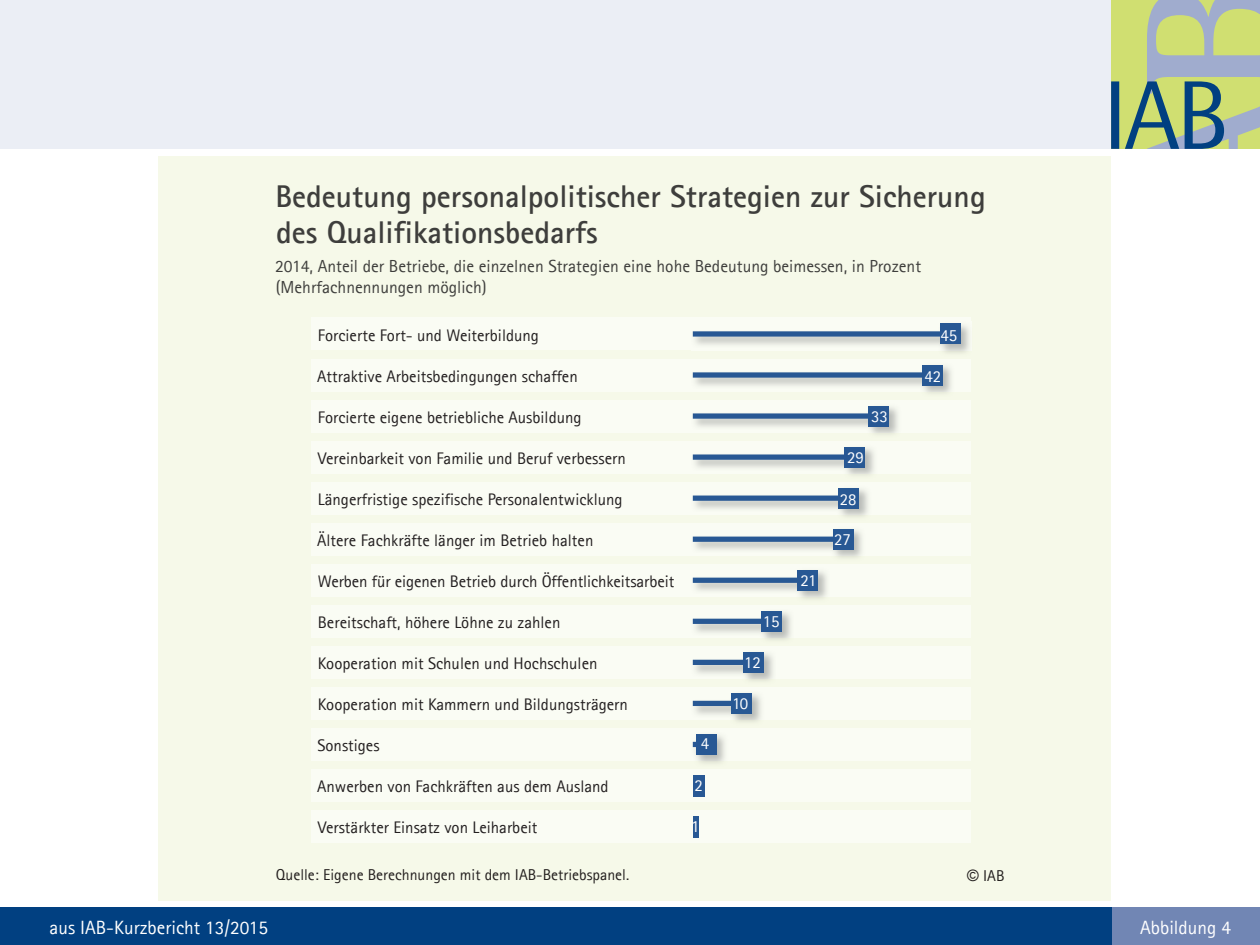
<style>
.page{position:relative;width:1260px;height:945px;background:#fff}
.page>*{position:absolute;margin:0;border:0;box-sizing:border-box;transform-origin:0 0}
.t1{font:700 31.5px/36.8px "Agfa Rotis Sans Serif";color:#3e3e3c}
.t2{font:19.25px "Agfa Rotis Sans Serif";color:#fff}
.t3{font:17.5px/21px "Agfa Rotis Sans Serif";color:#3e3e3c}
.t4{font:16.8px "Agfa Rotis Sans Serif";color:#231f20}
.t5{font:16.8px "Agfa Rotis Sans Serif";color:#fff}
.t6{font:15.75px "Agfa Rotis Sans Serif";color:#221e1d}
.s1{font-family:"Arial"}
</style>
<div class="page">
<div style="left:0;top:0;width:1111px;height:149px;background:#ebeef5"></div>
<svg style="left:1111px;top:0;width:149px;height:149px;background:#a6bb8d"></svg>
<div style="left:1111px;top:908px;width:149px;height:37px;background:#7186b4"></div>
<div style="left:0;top:908px;width:1111px;height:37px;background:#014081"></div>
<div style="left:159px;top:156px;width:952px;height:744px;background:#f6f9e9"></div>
<div style="left:311px;top:318px;width:660px;height:32px;background:#fafcf4"></div>
<img style="left:691px;top:322px;width:281px;height:31px">
<img style="left:691px;top:322px;width:280px;height:28px">
<div style="left:693px;top:331px;width:257px;height:6px;background:#285894"></div>
<div style="left:940px;top:323px;width:21px;height:21px;background:#285894"></div>
<div style="left:311px;top:359px;width:660px;height:32px;background:#fafcf4"></div>
<img style="left:691px;top:366px;width:260px;height:28px">
<div style="left:693px;top:372px;width:239px;height:6px;background:#285894"></div>
<div style="left:922px;top:365px;width:21px;height:21px;background:#285894"></div>
<div style="left:311px;top:564px;width:660px;height:33px;background:#fafcf4"></div>
<div style="left:693px;top:578px;width:114px;height:5px;background:#285894"></div>
<div style="left:797px;top:570px;width:21px;height:21px;background:#285894"></div>
<div style="left:311px;top:400px;width:660px;height:32px;background:#fafcf4"></div>
<img style="left:691px;top:407px;width:207px;height:28px">
<div style="left:693px;top:413px;width:186px;height:6px;background:#285894"></div>
<div style="left:868px;top:406px;width:21px;height:21px;background:#285894"></div>
<div style="left:311px;top:441px;width:660px;height:32px;background:#fafcf4"></div>
<img style="left:691px;top:448px;width:183px;height:28px">
<div style="left:693px;top:454px;width:162px;height:6px;background:#285894"></div>
<div style="left:844px;top:447px;width:21px;height:21px;background:#285894"></div>
<div style="left:311px;top:482px;width:660px;height:33px;background:#fafcf4"></div>
<div style="left:693px;top:496px;width:156px;height:5px;background:#285894"></div>
<div style="left:838px;top:488px;width:21px;height:21px;background:#285894"></div>
<div style="left:311px;top:523px;width:660px;height:33px;background:#fafcf4"></div>
<div style="left:693px;top:537px;width:150px;height:5px;background:#285894"></div>
<div style="left:833px;top:529px;width:21px;height:21px;background:#285894"></div>
<div style="left:311px;top:810px;width:660px;height:33px;background:#fafcf4"></div>
<div style="left:311px;top:769px;width:660px;height:33px;background:#fafcf4"></div>
<div style="left:311px;top:728px;width:660px;height:33px;background:#fafcf4"></div>
<div style="left:693px;top:742px;width:13px;height:5px;background:#285894"></div>
<div style="left:696px;top:734px;width:21px;height:21px;background:#285894"></div>
<div style="left:311px;top:687px;width:660px;height:33px;background:#fafcf4"></div>
<img style="left:692px;top:694px;width:69px;height:28px">
<div style="left:693px;top:701px;width:49px;height:5px;background:#285894"></div>
<div style="left:731px;top:693px;width:21px;height:21px;background:#285894"></div>
<div style="left:311px;top:646px;width:660px;height:33px;background:#fafcf4"></div>
<div style="left:693px;top:660px;width:61px;height:5px;background:#285894"></div>
<div style="left:743px;top:652px;width:21px;height:21px;background:#285894"></div>
<div style="left:311px;top:605px;width:660px;height:33px;background:#fafcf4"></div>
<div style="left:693px;top:619px;width:79px;height:5px;background:#285894"></div>
<div style="left:761px;top:611px;width:21px;height:21px;background:#285894"></div>
<div style="left:693px;top:775px;width:12px;height:21px;background:#285894"></div>
<div style="left:693px;top:816px;width:6px;height:21px;background:#285894"></div>
<h1 class="t1" style="left:275px;top:177px;width:712px">Bedeutung personalpolitischer Strategien zur Sicherung des Qualifikationsbedarfs</h1>
<p class="t3" style="left:275px;top:255px;width:647px">2014, Anteil der Betriebe, die einzelnen Strategien eine hohe Bedeutung beimessen, in Prozent (Mehrfachnennungen möglich)</p>
<p class="t4" style="left:318px;top:325px;width:223px">Forcierte Fort- und Weiterbildung</p>
<p class="t5" style="left:941px;top:325px;width:18px">45</p>
<p class="t4" style="left:317px;top:366px;width:262px">Attraktive Arbeitsbedingungen schaffen</p>
<p class="t5" style="left:924px;top:366px;width:18px">42</p>
<p class="t4" style="left:318px;top:407px;width:265px">Forcierte eigene betriebliche Ausbildung</p>
<p class="t5" style="left:871px;top:406px;width:18px">33</p>
<p class="t4" style="left:318px;top:448px;width:309px">Vereinbarkeit von Familie und Beruf verbessern</p>
<p class="t5" style="left:847px;top:448px;width:18px">29</p>
<p class="t4" style="left:318px;top:489px;width:306px">Längerfristige spezifische Personalentwicklung</p>
<p class="t5" style="left:840px;top:489px;width:18px">28</p>
<p class="t4" style="left:317px;top:530px;width:278px">Ältere Fachkräfte länger im Betrieb halten</p>
<p class="t5" style="left:834px;top:530px;width:18px">27</p>
<p class="t4" style="left:318px;top:571px;width:358px">Werben für eigenen Betrieb durch Öffentlichkeitsarbeit</p>
<p class="t5" style="left:800px;top:570px;width:18px">21</p>
<p class="t4" style="left:318px;top:612px;width:244px">Bereitschaft, höhere Löhne zu zahlen</p>
<p class="t5" style="left:763px;top:611px;width:18px">15</p>
<p class="t4" style="left:318px;top:653px;width:281px">Kooperation mit Schulen und Hochschulen</p>
<p class="t5" style="left:744px;top:652px;width:18px">12</p>
<p class="t4" style="left:318px;top:694px;width:312px">Kooperation mit Kammern und Bildungsträgern</p>
<p class="t5" style="left:732px;top:693px;width:18px">10</p>
<p class="t4" style="left:317px;top:735px;width:64px">Sonstiges</p>
<p class="t5" style="left:701px;top:733px;width:10px">4</p>
<p class="t4" style="left:317px;top:776px;width:293px">Anwerben von Fachkräften aus dem Ausland</p>
<p class="t4" style="left:318px;top:818px;width:221px">Verstärkter Einsatz von Leiharbeit</p>
<p class="t5" style="left:695px;top:775px;width:10px">2</p>
<p class="t5" style="left:691px;top:816px;width:10px">1</p>
<p class="t6" style="left:276px;top:865px;width:355px">Quelle: Eigene Berechnungen mit dem IAB-Betriebspanel.</p>
<p class="t6" style="left:967px;top:866px;width:39px"><span class="s1">©</span> IAB</p>
<p class="t2" style="left:50px;top:916px;width:220px">aus IAB-Kurzbericht 13/2015</p>
<p class="t2" style="left:1140px;top:916px;width:92px">Abbildung 4</p>
</div>
